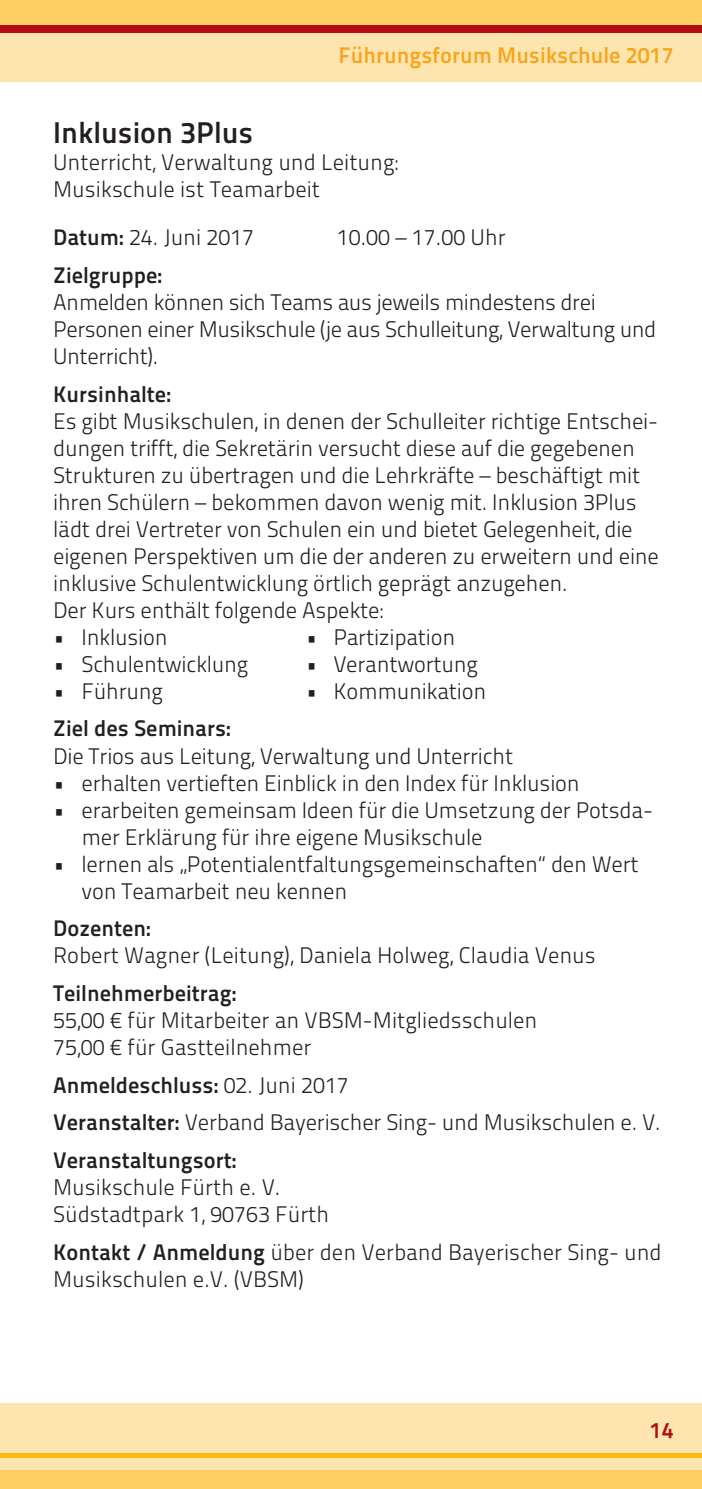
<style>
.page{position:relative;width:702px;height:1489px;background:#fff}
.page>*{position:absolute;margin:0;border:0;box-sizing:border-box;transform-origin:0 0}
.t1{font:30px "Titillium Maps 26 L 750 wt";color:#231f20}
.t2{font:22.5px/27px "Titillium Maps 26 L 250 wt";letter-spacing:-.01em;color:#231f20}
.t3{font:22.5px "Titillium Maps 26 L 750 wt";color:#231f20}
.t4{font:22.5px "Titillium Maps 26 L 750 wt";color:#f9a51b}
.t5{font:22.5px "Titillium Maps 26 L 750 wt";color:#b00d15}
.s1{font-family:"Titillium Maps 26 L 750 wt"}
.s2{font-family:"Titillium Maps 26 L 250 wt"}
</style>
<div class="page">
<div style="left:0;top:0;width:702px;height:82px;background:#fee5af"></div>
<div style="left:0;top:1403px;width:702px;height:85px;background:#fee5af"></div>
<div style="left:0;top:0;width:702px;height:28px;background:#fecf65"></div>
<div style="left:0;top:1469px;width:702px;height:19px;background:#fecf65"></div>
<hr style="left:0;top:1453px;width:702px;height:4px;background:#fcb814">
<div style="left:0;top:26px;width:702px;height:7px;background:#b00d15"></div>
<p class="t4" style="left:338px;top:38px;width:336px">Führungsforum Musikschule 2017</p>
<h1 class="t1" style="left:53px;top:109px;width:202px">Inklusion 3Plus</h1>
<p class="t2" style="left:53px;top:147px;width:346px">Unterricht, Verwaltung und Leitung:<br>Musikschule ist Teamarbeit</p>
<p class="t2" style="left:53px;top:223px;width:202px"><span class="s1">Datum:</span> 24. Juni 2017</p>
<p class="t2" style="left:337px;top:223px;width:170px">10.00 – 17.00 Uhr</p>
<p class="t3" style="left:53px;top:258px;width:110px">Zielgruppe:</p>
<p class="t2" style="left:53px;top:287px;width:604px">Anmelden können sich Teams aus jeweils mindestens drei<br>Personen einer Musikschule (je aus Schulleitung, Verwaltung und<br>Unterricht).</p>
<p class="t3" style="left:53px;top:376px;width:119px">Kursinhalte:</p>
<p class="t2" style="left:53px;top:406px;width:607px">Es gibt Musikschulen, in denen der Schulleiter richtige Entschei&shy;dungen trifft, die Sekretärin versucht diese auf die gegebenen Strukturen zu übertragen und die Lehrkräfte – beschäftigt mit ihren Schülern – bekommen davon wenig mit. Inklusion 3Plus lädt drei Vertreter von Schulen ein und bietet Gelegenheit, die eigenen Perspektiven um die der anderen zu erweitern und eine inklusive Schulentwicklung örtlich geprägt anzugehen.<br>Der Kurs enthält folgende Aspekte:</p>
<p class="t2" style="left:53px;top:622px;width:116px">• Inklusion</p>
<p class="t2" style="left:306px;top:622px;width:151px">• Partizipation</p>
<p class="t2" style="left:53px;top:649px;width:197px">• Schulentwicklung</p>
<p class="t2" style="left:306px;top:649px;width:174px">• Verantwortung</p>
<p class="t2" style="left:53px;top:676px;width:111px">• Führung</p>
<p class="t2" style="left:306px;top:676px;width:182px">• Kommunikation</p>
<p class="t3" style="left:53px;top:711px;width:179px">Ziel des Seminars:</p>
<p class="t2" style="left:53px;top:741px;width:461px">Die Trios aus Leitung, Verwaltung und Unterricht</p>
<p class="t2" style="left:53px;top:768px;width:528px">• erhalten vertieften Einblick in den Index für Inklusion</p>
<p class="t2" style="left:81px;top:795px;width:573px;text-indent:-28px">• erarbeiten gemeinsam Ideen für die Umsetzung der Potsda&shy;mer Erklärung für ihre eigene Musikschule</p>
<p class="t2" style="left:81px;top:849px;width:558px;text-indent:-28px">• lernen als „Potentialentfaltungsgemeinschaften“ den Wert von Teamarbeit neu kennen</p>
<p class="t3" style="left:53px;top:911px;width:99px">Dozenten:</p>
<p class="t2" style="left:53px;top:940px;width:544px">Robert Wagner (Leitung), Daniela Holweg, Claudia Venus</p>
<p class="t3" style="left:53px;top:975px;width:185px">Teilnehmerbeitrag:</p>
<p class="t2" style="left:53px;top:1005px;width:486px">55,00 € für Mitarbeiter an VBSM-Mitgliedsschulen<br>75,00 € für Gastteilnehmer</p>
<p class="t3" style="left:53px;top:1067px;width:297px">Anmeldeschluss: <span class="s2">02. Juni 2017</span></p>
<p class="t2" style="left:53px;top:1107px;width:609px"><span class="s1">Veranstalter:</span> Verband Bayerischer Sing- und Musikschulen e. V.</p>
<p class="t3" style="left:53px;top:1142px;width:185px">Veranstaltungsort:</p>
<p class="t2" style="left:53px;top:1172px;width:277px">Musikschule Fürth e. V.<br>Südstadtpark 1, 90763 Fürth</p>
<p class="t2" style="left:53px;top:1236px;width:610px"><span class="s1">Kontakt / Anmeldung</span> über den Verband Bayerischer Sing- und<br>Musikschulen e.V. (VBSM)</p>
<p class="t5" style="left:649px;top:1412px;width:25px">14</p>
</div>
